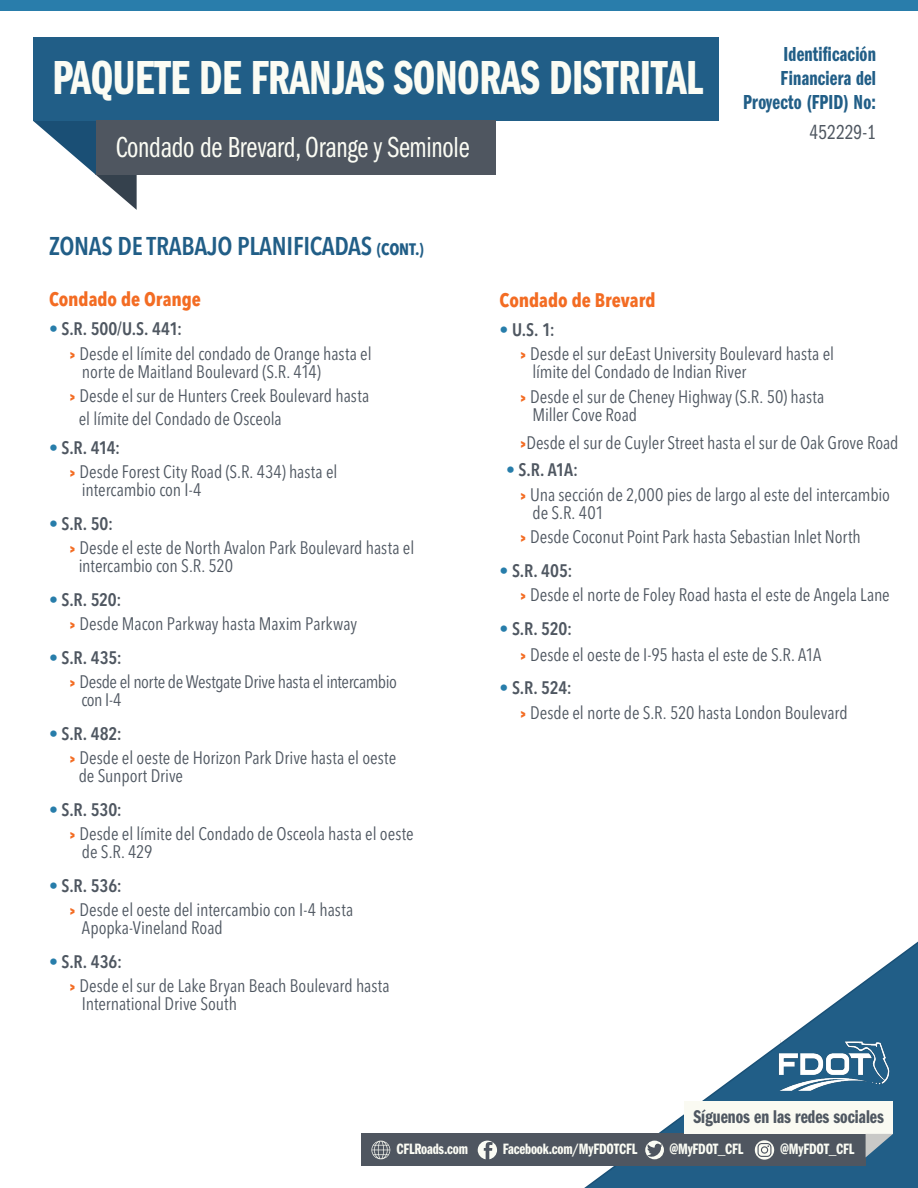
<style>
.page{position:relative;width:918px;height:1188px;background:#fff}
.page>*{position:absolute;margin:0;border:0;box-sizing:border-box;transform-origin:0 0}
.t1{font:49.5px "Franklin Gothic LT Pro Dm Cm";letter-spacing:-.01em;color:#fbfcf4;scale:.96 1}
.t2{font:30px "Franklin Gothic LT Pro Bk Cm";letter-spacing:-.01em;color:#fbfcf4;scale:.96 1}
.t3{font:600 condensed 25.5px "Avenir Next LT Pro";letter-spacing:-.01em;color:#215e87}
.t4{font:21px/24px "Franklin Gothic LT Pro Dm Cm";letter-spacing:.01em;color:#215e87;text-align:right;scale:.96 1}
.t5{font:21px "Franklin Gothic LT Pro Bk Cm";letter-spacing:.01em;color:#4f5761;scale:.96 1}
.t6{font:700 condensed 19.5px "Avenir Next LT Pro";letter-spacing:-.005em;color:#f36c23}
.t7{font:19.05px "Franklin Gothic LT Pro Dm Cm";color:#4f5761}
.t8{font:condensed 18px/24.5px "Avenir Next LT Pro";letter-spacing:-.005em;color:#4f5761}
.t9{font:condensed 18px/24.5px "Avenir Next LT Pro";letter-spacing:-.025em;color:#4f5761}
.t10{font:15.6px "Franklin Gothic LT Pro Dm Cm";letter-spacing:-.01em;color:#fbfcf4}
.s1{font-weight:700;font-size:16.5px}
.s2{font-weight:600;color:#277daa}
.s3{font-weight:600}
.s4{font-family:"Helvetica LT Std";font-weight:900;font-stretch:normal;color:#f36c23}
</style>
<div class="page">
<div style="left:0;top:0;width:918px;height:11px;background:#297dab"></div>
<div style="left:33px;top:38px;width:686px;height:83px;background:#215e87"></div>
<svg style="left:33px;top:121px;width:104px;height:89px"></svg>
<div style="left:96px;top:121px;width:399px;height:54px;background:#4f5660"></div>
<svg style="left:565px;top:941px;width:353px;height:247px"></svg>
<div style="left:361px;top:1134px;width:505px;height:32px;background:#4f5660"></div>
<svg style="left:478px;top:1141px;width:19px;height:18px"></svg>
<svg style="left:645px;top:1141px;width:19px;height:18px"></svg>
<svg style="left:371px;top:1141px;width:19px;height:18px"></svg>
<svg style="left:755px;top:1140px;width:19px;height:20px"></svg>
<div style="left:684px;top:1102px;width:209px;height:32px;background:#fafaf2"></div>
<svg style="left:866px;top:1134px;width:27px;height:23px"></svg>
<img style="left:775px;top:1037px;width:117px;height:58px">
<h1 class="t1" style="left:53px;top:51px;width:679px">PAQUETE DE FRANJAS SONORAS DISTRITAL</h1>
<h2 class="t2" style="left:116px;top:130px;width:370px">Condado de Brevard, Orange y Seminole</h2>
<h3 class="t3" style="left:49px;top:230px;width:376px">ZONAS DE TRABAJO PLANIFICADAS <span class="s1">(CONT.)</span></h3>
<p class="t4" style="left:743px;top:42px;width:140px">Identificación<br>Financiera del<br>Proyecto (FPID) No:</p>
<p class="t5" style="left:810px;top:121px;width:71px">452229-1</p>
<p class="t6" style="left:49px;top:288px;width:154px">Condado de Orange</p>
<p class="t8" style="left:69px;top:317px;width:304px;text-indent:-20px"><span class="s2">•</span> <span class="s3">S.R. 500/U.S. 441:<br></span><span class="s4">›</span> Desde el límite del condado de Orange hasta el</p>
<p class="t8" style="left:69px;top:359px;width:302px;text-indent:13px">norte de Maitland Boulevard (S.R. 414)<br><span class="s4">›</span> Desde el sur de Hunters Creek Boulevard hasta</p>
<p class="t8" style="left:79px;top:406px;width:205px">el límite del Condado de Osceola</p>
<p class="t8" style="left:69px;top:435px;width:270px;text-indent:-20px"><span class="s2">•</span> <span class="s3">S.R. 414:<br></span><span class="s4">›</span> Desde Forest City Road (S.R. 434) hasta el</p>
<p class="t8" style="left:82px;top:478px;width:121px">intercambio con I-4</p>
<p class="t8" style="left:69px;top:511px;width:347px;text-indent:-20px"><span class="s2">•</span> <span class="s3">S.R. 50:<br></span><span class="s4">›</span> Desde el este de North Avalon Park Boulevard hasta el</p>
<p class="t8" style="left:79px;top:554px;width:156px">intercambio con S.R. 520</p>
<p class="t8" style="left:69px;top:587px;width:290px;text-indent:-20px"><span class="s2">•</span> <span class="s3">S.R. 520:<br></span><span class="s4">›</span> Desde Macon Parkway hasta Maxim Parkway</p>
<p class="t9" style="left:69px;top:645px;width:330px;text-indent:-20px"><span class="s2">•</span> <span class="s3">S.R. 435:<br></span><span class="s4">›</span> Desde el norte de Westgate Drive hasta el intercambio</p>
<p class="t8" style="left:81px;top:688px;width:42px">con I-4</p>
<p class="t8" style="left:69px;top:721px;width:329px;text-indent:-20px"><span class="s2">•</span> <span class="s3">S.R. 482:<br></span><span class="s4">›</span> Desde el oeste de Horizon Park Drive hasta el oeste</p>
<p class="t8" style="left:79px;top:764px;width:106px">de Sunport Drive</p>
<p class="t8" style="left:69px;top:797px;width:346px;text-indent:-20px"><span class="s2">•</span> <span class="s3">S.R. 530:<br></span><span class="s4">›</span> Desde el límite del Condado de Osceola hasta el oeste</p>
<p class="t8" style="left:82px;top:840px;width:72px">de S.R. 429</p>
<p class="t8" style="left:69px;top:873px;width:286px;text-indent:-20px"><span class="s2">•</span> <span class="s3">S.R. 536:<br></span><span class="s4">›</span> Desde el oeste del intercambio con I-4 hasta</p>
<p class="t8" style="left:82px;top:916px;width:142px">Apopka-Vineland Road</p>
<p class="t8" style="left:69px;top:949px;width:322px;text-indent:-20px"><span class="s2">•</span> <span class="s3">S.R. 436:<br></span><span class="s4">›</span> Desde el sur de Lake Bryan Beach Boulevard hasta</p>
<p class="t8" style="left:82px;top:992px;width:157px">International Drive South</p>
<p class="t6" style="left:500px;top:288px;width:158px">Condado de Brevard</p>
<p class="t8" style="left:519px;top:317px;width:316px;text-indent:-20px"><span class="s2">•</span> <span class="s3">U.S. 1:<br></span><span class="s4">›</span> Desde el sur deEast University Boulevard hasta el</p>
<p class="t8" style="left:519px;top:360px;width:306px;text-indent:13px">límite del Condado de Indian River<br><span class="s4">›</span> Desde el sur de Cheney Highway (S.R. 50) hasta</p>
<p class="t8" style="left:519px;top:400px;width:381px;line-height:28.5px;text-indent:13px">Miller Cove Road<br><span class="s4">›</span>Desde el sur de Cuyler Street hasta el sur de Oak Grove Road</p>
<p class="t8" style="left:519px;top:458px;width:372px;text-indent:-13px"><span class="s2">•</span> <span class="s3">S.R. A1A:<br></span><span class="s4">›</span> Una sección de 2,000 pies de largo al este del intercambio</p>
<p class="t8" style="left:519px;top:500px;width:343px;text-indent:13px">de S.R. 401<br><span class="s4">›</span> Desde Coconut Point Park hasta Sebastian Inlet North</p>
<p class="t8" style="left:519px;top:558px;width:372px;text-indent:-20px"><span class="s2">•</span> <span class="s3">S.R. 405:<br></span><span class="s4">›</span> Desde el norte de Foley Road hasta el este de Angela Lane</p>
<p class="t8" style="left:519px;top:615px;width:304px;line-height:26px;text-indent:-20px"><span class="s2">•</span> <span class="s3">S.R. 520:<br></span><span class="s4">›</span> Desde el oeste de I-95 hasta el este de S.R. A1A</p>
<p class="t8" style="left:519px;top:676px;width:330px;text-indent:-20px"><span class="s2">•</span> <span class="s3">S.R. 524:<br></span><span class="s4">›</span> Desde el norte de S.R. 520 hasta London Boulevard</p>
<p class="t7" style="left:693px;top:1107px;width:192px">Síguenos en las redes sociales</p>
<p class="t10" style="left:396px;top:1140px;width:73px">CFLRoads.com</p>
<p class="t10" style="left:503px;top:1140px;width:136px">Facebook.com/MyFDOTCFL</p>
<p class="t10" style="left:669px;top:1140px;width:76px">@MyFDOT_CFL</p>
<p class="t10" style="left:780px;top:1140px;width:76px">@MyFDOT_CFL</p>
</div>
